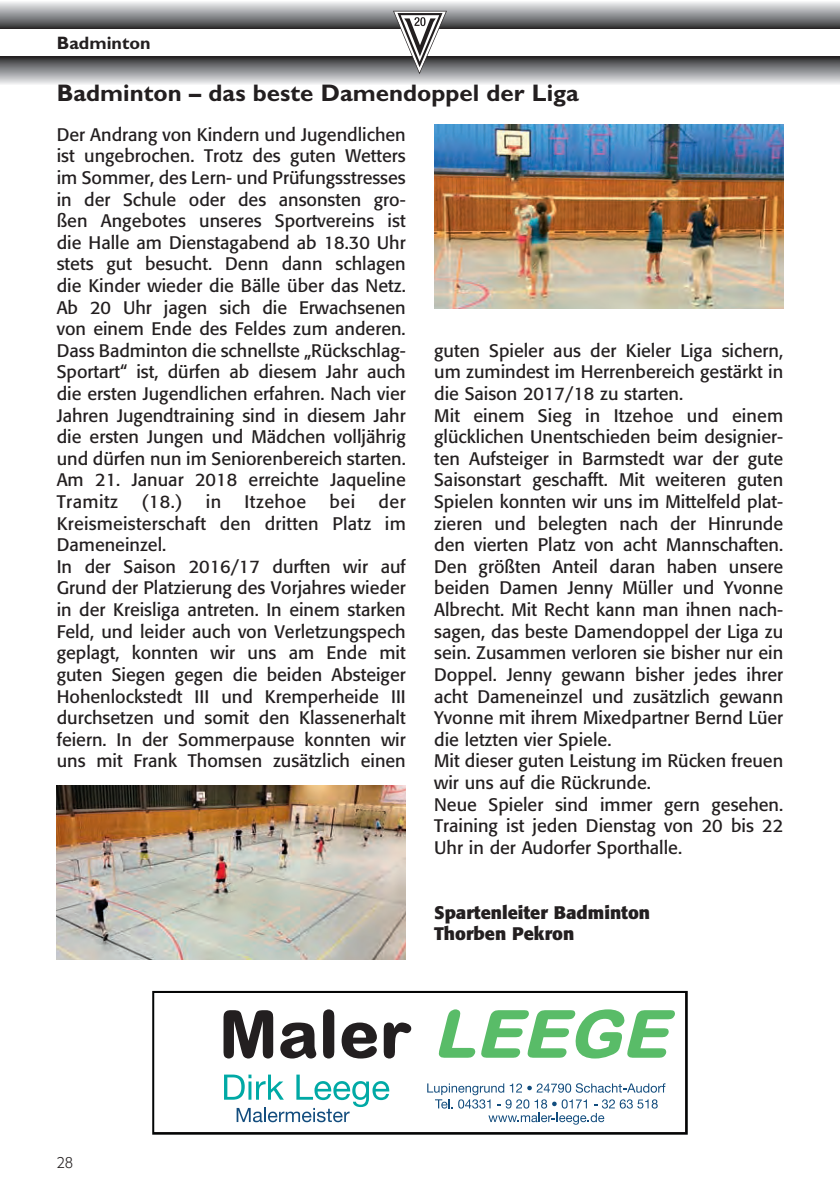
<style>
.page{position:relative;width:840px;height:1191px;background:#fff}
.page>*{position:absolute;margin:0;border:0;box-sizing:border-box;transform-origin:0 0}
.t1{font:800 66.4px "Arial Rounded MT Std";color:#231f20}
.t2{font:700 24px "Gill Sans Std";color:#231f20}
.t3{font:18px/21.6px "Formata";color:#231f20}
.t4{font:700 18px/21.6px "Formata";color:#231f20}
.t5{font:700 18px "Gill Sans Std";color:#231f20}
.t6{font:18px "Formata";letter-spacing:.025em;color:#231f20}
.t7{font:300 16px "Formata";color:#231f20;scale:.9 1}
.s1{font-style:italic;color:#59bc68}
</style>
<div class="page">
<div style="left:0;top:0;width:839px;height:28px;background:linear-gradient(to bottom,#fbfcff,#3f4043)"></div>
<div style="left:0;top:57px;width:839px;height:28px;background:linear-gradient(to bottom,#303133,#ecedf0)"></div>
<svg style="left:393px;top:11px;width:53px;height:63px"></svg>
<svg style="left:420px;top:17px;width:5px;height:9px"></svg>
<img style="left:57px;top:786px;width:348px;height:174px">
<img style="left:434px;top:125px;width:348px;height:183px">
<svg style="left:224px;top:1074px;width:165px;height:48px"></svg>
<svg style="left:427px;top:1083px;width:238px;height:41px"></svg>
<div style="left:152px;top:991px;width:535px;height:143px;border:2px solid #030505"></div>
<p class="t5" style="left:57px;top:32px;width:95px">Badminton</p>
<h2 class="t2" style="left:57px;top:79px;width:523px">Badminton – das beste Damendoppel der Liga</h2>
<p class="t3" style="left:57px;top:123px;width:350px;text-align:justify">Der Andrang von Kindern und Jugendlichen ist ungebrochen. Trotz des guten Wetters im Sommer, des Lern- und Prüfungsstresses in der Schule oder des ansonsten gro&shy;ßen Angebotes unseres Sportvereins ist die Halle am Dienstagabend ab 18.30 Uhr stets gut besucht. Denn dann schlagen die Kinder wieder die Bälle über das Netz.<br>Ab 20 Uhr jagen sich die Erwachsenen von einem Ende des Feldes zum anderen.<br>Dass Badminton die schnellste „Rückschlag-Sportart“ ist, dürfen ab diesem Jahr auch die ersten Jugendlichen erfahren. Nach vier Jahren Jugendtraining sind in diesem Jahr die ersten Jungen und Mädchen volljährig und dürfen nun im Seniorenbereich starten.<br>Am 21. Januar 2018 erreichte Jaqueline Tramitz</p>
<p class="t3" style="left:434px;top:339px;width:350px">guten Spieler aus der Kieler Liga sichern, um zumindest im Herrenbereich gestärkt in die Saison 2017/18 zu starten.<br>Mit einem Sieg in Itzehoe und einem glücklichen Unentschieden beim designier&shy;ten Aufsteiger in Barmstedt war der gute Saisonstart geschafft. Mit weiteren guten Spielen konnten wir uns im Mittelfeld plat&shy;zieren und belegten nach der Hinrunde den vierten Platz von acht Mannschaften.<br>Den größten Anteil daran haben unsere beiden Damen Jenny Müller und Yvonne Albrecht. Mit Recht kann man ihnen nach&shy;sagen, das beste Damendoppel der Liga zu sein. Zusammen verloren sie bisher nur ein Doppel. Jenny gewann bisher jedes ihrer acht Dameneinzel und zusätzlich gewann Yvonne mit ihrem Mixedpartner Bernd Lüer die letzten vier Spiele.<br>Mit dieser guten Leistung im Rücken freuen wir uns auf die Rückrunde.<br>Neue Spieler sind immer gern gesehen.<br>Training ist jeden Dienstag von 20 bis 22<br>Uhr in der Audorfer Sporthalle.</p>
<p class="t3" style="left:57px;top:491px;width:350px;text-indent:321px">der Kreismeisterschaft den dritten Platz im Dameneinzel.<br>In der Saison 2016/17 durften wir auf Grund der Platzierung des Vorjahres wieder in der Kreisliga antreten. In einem starken Feld, und leider auch von Verletzungspech geplagt, konnten wir uns am Ende mit guten Siegen gegen die beiden Absteiger Hohenlockstedt III und Kremperheide III durchsetzen und somit den Klassenerhalt feiern. In der Sommerpause konnten wir uns mit Frank Thomsen zusätzlich einen</p>
<p class="t3" style="left:141px;top:491px;width:43px">(18.)</p>
<p class="t3" style="left:206px;top:491px;width:17px">in</p>
<p class="t6" style="left:244px;top:491px;width:63px">Itzehoe</p>
<p class="t3" style="left:329px;top:491px;width:27px">bei</p>
<p class="t4" style="left:434px;top:901px;width:217px">Spartenleiter Badminton<br>Thorben Pekron</p>
<p class="t7" style="left:57px;top:1153px;width:20px">28</p>
<h1 class="t1" style="left:219px;top:994px;width:469px">Maler <span class="s1">LEEGE</span></h1>
</div>
